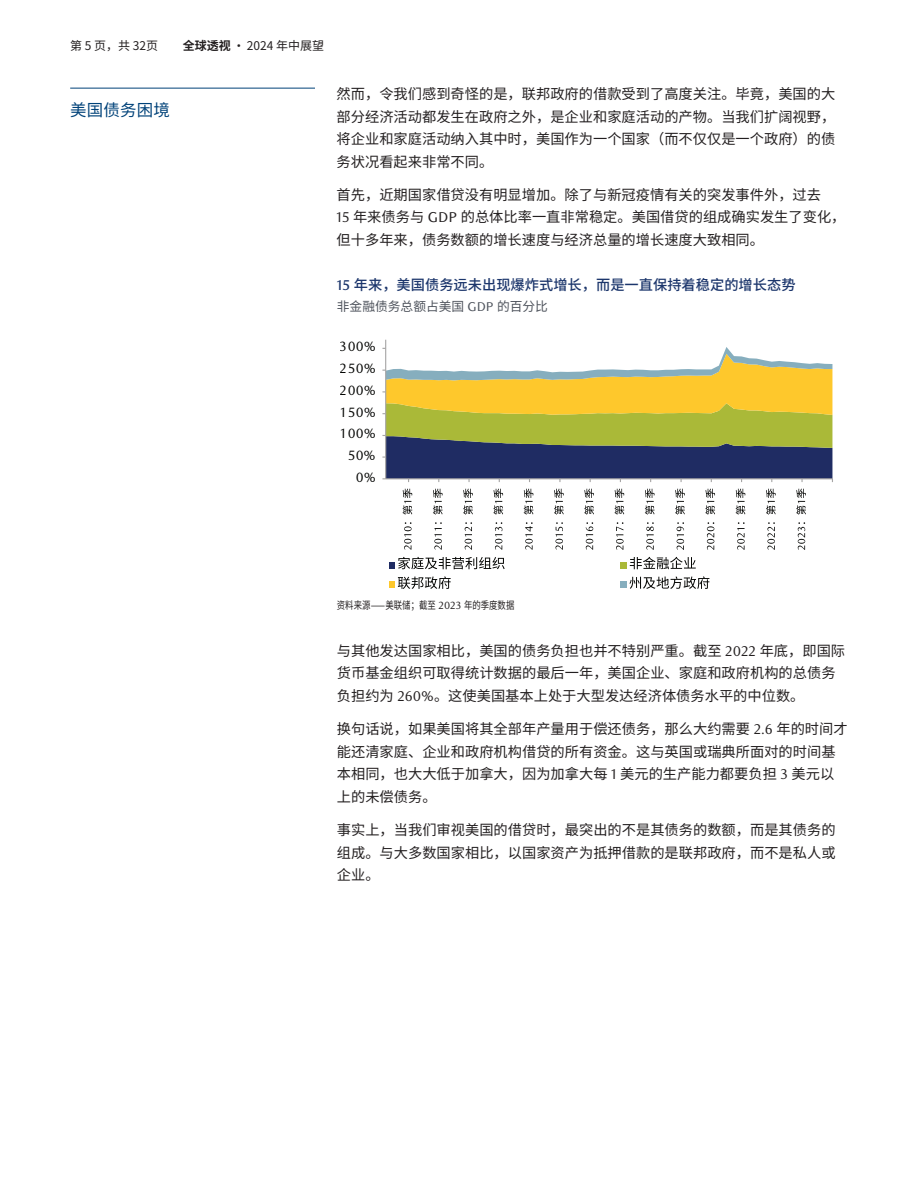
<style>
.page{position:relative;width:918px;height:1188px;background:#fff}
.page>*{position:absolute;margin:0;border:0;box-sizing:border-box;transform-origin:0 0}
.t1{font:16.5px "Noto Sans CJ Ksc";letter-spacing:.01em;color:#004279}
.t2{font:14.25px/22.5px "Noto Sans CJ Ksc";color:#231f20}
.t3{font:500 14.25px "Noto Sans CJ Ksc";color:#1c366c}
.t4{font:13.5px "RBC Text Tabular";color:#040503}
.t5{font:12.75px "Noto Sans CJ Ksc";color:#4e535c}
.t6{font:12px "Noto Sans CJ Ksc";color:#231f20}
.t7{font:10.5px "Noto Sans CJ Ksc";color:#231f20;scale:.8 1}
.s1{font-weight:700}
.s2{font-family:"RBC Text"}
.s3{font-family:"RBC Text Cond"}
</style>
<div class="page">
<hr style="left:70px;top:88px;width:245px;height:1px;background:#004279">
<hr style="left:385px;top:340px;width:1px;height:139px;background:#a6a5a5">
<svg style="left:382px;top:347px;width:451px;height:135px"></svg>
<svg style="left:798px;top:522px;width:7px;height:28px"></svg>
<svg style="left:796px;top:489px;width:10px;height:26px"></svg>
<svg style="left:767px;top:522px;width:8px;height:28px"></svg>
<svg style="left:766px;top:489px;width:10px;height:26px"></svg>
<svg style="left:737px;top:522px;width:8px;height:28px"></svg>
<svg style="left:736px;top:489px;width:9px;height:26px"></svg>
<svg style="left:707px;top:522px;width:7px;height:28px"></svg>
<svg style="left:705px;top:489px;width:10px;height:26px"></svg>
<svg style="left:677px;top:522px;width:7px;height:28px"></svg>
<svg style="left:675px;top:489px;width:10px;height:26px"></svg>
<svg style="left:646px;top:522px;width:8px;height:28px"></svg>
<svg style="left:645px;top:489px;width:10px;height:26px"></svg>
<svg style="left:616px;top:522px;width:8px;height:28px"></svg>
<svg style="left:615px;top:489px;width:9px;height:26px"></svg>
<svg style="left:586px;top:522px;width:7px;height:28px"></svg>
<svg style="left:584px;top:489px;width:10px;height:26px"></svg>
<svg style="left:555px;top:522px;width:8px;height:28px"></svg>
<svg style="left:554px;top:489px;width:10px;height:26px"></svg>
<svg style="left:525px;top:522px;width:8px;height:28px"></svg>
<svg style="left:524px;top:489px;width:9px;height:26px"></svg>
<svg style="left:495px;top:522px;width:7px;height:28px"></svg>
<svg style="left:493px;top:489px;width:10px;height:26px"></svg>
<svg style="left:465px;top:522px;width:7px;height:28px"></svg>
<svg style="left:463px;top:489px;width:10px;height:26px"></svg>
<svg style="left:434px;top:522px;width:8px;height:28px"></svg>
<svg style="left:433px;top:489px;width:10px;height:26px"></svg>
<svg style="left:404px;top:522px;width:8px;height:28px"></svg>
<svg style="left:403px;top:489px;width:9px;height:26px"></svg>
<svg style="left:389px;top:557px;width:116px;height:12px"></svg>
<div style="left:620px;top:562px;width:7px;height:6px;background:#aab938"></div>
<svg style="left:630px;top:557px;width:66px;height:12px"></svg>
<svg style="left:389px;top:576px;width:62px;height:13px"></svg>
<div style="left:620px;top:582px;width:7px;height:6px;background:#86aebe"></div>
<svg style="left:629px;top:576px;width:80px;height:13px"></svg>
<p class="t6" style="left:70px;top:39px;width:90px">第 5 页，共 32页</p>
<p class="t6" style="left:183px;top:39px;width:143px"><span class="s1">全球透视</span> <span class="s2">•</span> 2024 年中展望</p>
<p class="t1" style="left:70px;top:100px;width:101px">美国债务困境</p>
<p class="t2" style="left:337px;top:83px;width:500px;text-align:justify">然而，令我们感到奇怪的是，联邦政府的借款受到了高度关注。毕竟，美国的大部分经济活动都发生在政府之外，是企业和家庭活动的产物。当我们扩阔视野，将企业和家庭活动纳入其中时，美国作为一个国家（而不仅仅是一个政府）的债务状况看起来非常不同。</p>
<p class="t2" style="left:337px;top:184px;width:510px">首先，近期国家借贷没有明显增加。除了与新冠疫情有关的突发事件外，过去<br><span class="s2">15</span> 年来债务与 <span class="s2">GDP</span> 的总体比率一直非常稳定。美国借贷的组成确实发生了变化，但十多年来，债务数额的增长速度与经济总量的增长速度大致相同。</p>
<p class="t3" style="left:337px;top:277px;width:460px"><span class="s2">15</span> 年来，美国债务远未出现爆炸式增长，而是一直保持着稳定的增长态势</p>
<p class="t5" style="left:337px;top:299px;width:213px">非金融债务总额占美国 <span class="s2">GDP</span> 的百分比</p>
<p class="t4" style="left:340px;top:339px;width:38px">300%</p>
<p class="t4" style="left:340px;top:361px;width:38px">250%</p>
<p class="t4" style="left:340px;top:382px;width:38px">200%</p>
<p class="t4" style="left:340px;top:404px;width:38px">150%</p>
<p class="t4" style="left:340px;top:426px;width:38px">100%</p>
<p class="t4" style="left:348px;top:448px;width:29px">50%</p>
<p class="t4" style="left:356px;top:469px;width:22px">0%</p>
<p class="t7" style="left:337px;top:600px;width:223px">资料来源—美联储；截至 <span class="s3">2023</span> 年的季度数据</p>
<p class="t2" style="left:337px;top:640px;width:510px">与其他发达国家相比，美国的债务负担也并不特别严重。截至 <span class="s2">2022</span> 年底，即国际货币基金组织可取得统计数据的最后一年，美国企业、家庭和政府机构的总债务负担约为 <span class="s2">260%</span>。这使美国基本上处于大型发达经济体债务水平的中位数。</p>
<p class="t2" style="left:337px;top:718px;width:512px">换句话说，如果美国将其全部年产量用于偿还债务，那么大约需要 <span class="s2">2.6</span> 年的时间才能还清家庭、企业和政府机构借贷的所有资金。这与英国或瑞典所面对的时间基本相同，也大大低于加拿大，因为加拿大每 <span class="s2">1</span> 美元的生产能力都要负担 <span class="s2">3</span> 美元以上的未偿债务。</p>
<p class="t2" style="left:337px;top:819px;width:500px;text-align:justify">事实上，当我们审视美国的借贷时，最突出的不是其债务的数额，而是其债务的组成。与大多数国家相比，以国家资产为抵押借款的是联邦政府，而不是私人或企业。</p>
</div>
